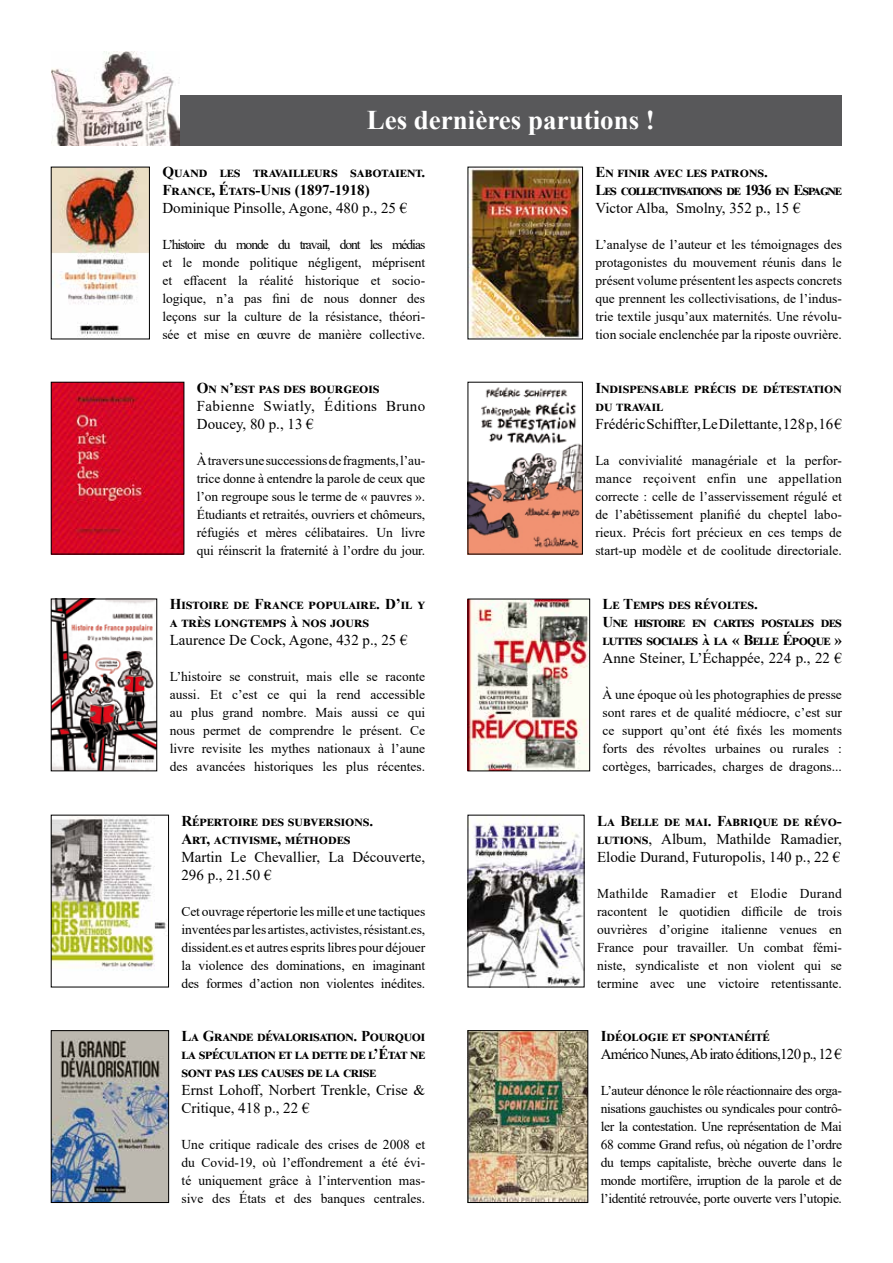
<style>
.page{position:relative;width:893px;height:1263px;background:#fff}
.page>*{position:absolute;margin:0;border:0;box-sizing:border-box;transform-origin:0 0}
.t1{font:700 27px "Times New Roman";color:#fff}
.t2{font:15px/18px "Times New Roman";color:#000}
.t3{font:700 15px/18px "Times New Roman";letter-spacing:.005em;color:#000}
.t4{font:700 15px/18px "Times New Roman";letter-spacing:.025em;color:#000}
.t5{font:700 15px/18px "Times New Roman";letter-spacing:-.045em;color:#000}
.t6{font:15px/18px "Times New Roman";letter-spacing:.025em;color:#000}
.t7{font:15px "Times New Roman";letter-spacing:-.05em;color:#000}
.t8{font:13.5px/18px "Times New Roman";color:#000;text-align:justify}
.s1{font-weight:700}
</style>
<div class="page">
<div style="left:51px;top:95px;width:791px;height:50px;background:#58585a"></div>
<img style="left:51px;top:52px;width:129px;height:94px">
<img style="left:53px;top:384px;width:129px;height:168px">
<img style="left:470px;top:387px;width:111px;height:165px">
<div style="left:468px;top:382px;width:115px;height:172px;border:1px solid #000"></div>
<img style="left:470px;top:169px;width:111px;height:168px">
<div style="left:468px;top:167px;width:115px;height:172px;border:1px solid #000"></div>
<img style="left:53px;top:1032px;width:114px;height:169px">
<div style="left:51px;top:1030px;width:118px;height:173px;border:1px solid #000"></div>
<img style="left:470px;top:601px;width:118px;height:168px">
<img style="left:53px;top:169px;width:95px;height:168px">
<div style="left:51px;top:167px;width:99px;height:172px;border:1px solid #000"></div>
<img style="left:470px;top:822px;width:112px;height:163px">
<img style="left:53px;top:817px;width:114px;height:154px">
<div style="left:51px;top:815px;width:118px;height:172px;border:1px solid #000"></div>
<img style="left:470px;top:1032px;width:116px;height:169px">
<div style="left:468px;top:1030px;width:120px;height:173px;border:1px solid #000"></div>
<img style="left:53px;top:601px;width:102px;height:168px">
<h1 class="t1" style="left:367px;top:101px;width:290px">Les dernières parutions !</h1>
<p class="t3" style="left:162px;top:163px;width:264px">Quand les travailleurs sabotaient.<br>France, États-Unis (1897-1918)</p>
<p class="t2" style="left:162px;top:199px;width:246px">Dominique Pinsolle, Agone, 480 p., 25 €</p>
<p class="t8" style="left:162px;top:235px;width:264px">L’histoire du monde du travail, dont les médias et le monde politique négligent, méprisent et effacent la réalité historique et socio&shy;logique, n’a pas fini de nous donner des leçons sur la culture de la résistance, théori&shy;sée et mise en œuvre de manière collective.</p>
<p class="t4" style="left:197px;top:378px;width:184px">On n’est pas des bourgeois</p>
<p class="t6" style="left:197px;top:396px;width:230px">Fabienne Swiatly, éditions Bruno<br>Doucey, 80 p., 13 €</p>
<p class="t8" style="left:197px;top:451px;width:230px">À travers une successions de fragments, l’au&shy;trice donne à entendre la parole de ceux que l’on regroupe sous le terme de « pauvres ».<br>Étudiants et retraités, ouvriers et chômeurs, réfugiés et mères célibataires. Un livre qui réinscrit la fraternité à l’ordre du jour.</p>
<p class="t4" style="left:170px;top:595px;width:257px">Histoire de France populaire. D’il y a très longtemps à nos jours</p>
<p class="t2" style="left:170px;top:631px;width:239px">Laurence De Cock, Agone, 432 p., 25 €</p>
<p class="t8" style="left:170px;top:667px;width:257px">L’histoire se construit, mais elle se raconte aussi. Et c’est ce qui la rend accessible au plus grand nombre. Mais aussi ce qui nous permet de comprendre le présent. Ce livre revisite les mythes nationaux à l’aune des avancées historiques les plus récentes.</p>
<p class="t4" style="left:181px;top:811px;width:193px">Répertoire des subversions.<br>Art, activisme, méthodes</p>
<p class="t2" style="left:181px;top:847px;width:245px">Martin Le Chevallier, La Découverte,<br>296 p., 21.50 €</p>
<p class="t8" style="left:181px;top:901px;width:245px">Cet ouvrage répertorie les mille et une tactiques inventées par les artistes, activistes, résistant.es, dissident.es et autres esprits libres pour déjouer la violence des dominations, en imaginant des formes d’action non violentes inédites.</p>
<p class="t3" style="left:182px;top:1026px;width:245px;text-align:justify">La Grande dévalorisation. Pourquoi la spéculation et la dette de l’état ne sont pas les causes de la crise</p>
<p class="t2" style="left:182px;top:1080px;width:245px">Ernst Lohoff, Norbert Trenkle, Crise &amp;<br>Critique, 418 p., 22 €</p>
<p class="t8" style="left:182px;top:1135px;width:245px">Une critique radicale des crises de 2008 et du Covid-19, où l’effondrement a été évi&shy;té uniquement grâce à l’intervention mas&shy;sive des États et des banques centrales.</p>
<p class="t5" style="left:595px;top:163px;width:248px">En finir avec les patrons.<br>Les collectivisations de 1936 en Espagne</p>
<p class="t2" style="left:595px;top:199px;width:207px">Victor Alba, Smolny, 352 p., 15 €</p>
<p class="t8" style="left:595px;top:235px;width:248px">L’analyse de l’auteur et les témoignages des protagonistes du mouvement réunis dans le présent volume présentent les aspects concrets que prennent les collectivisations, de l’indus&shy;trie textile jusqu’aux maternités. Une révolu&shy;tion sociale enclenchée par la riposte ouvrière.</p>
<p class="t4" style="left:595px;top:378px;width:248px">Indispensable précis de détestation du travail</p>
<p class="t2" style="left:595px;top:414px;width:248px">Frédéric Schiffter, Le Dilettante, 128 p, 16 €</p>
<p class="t8" style="left:595px;top:451px;width:248px">La convivialité managériale et la perfor&shy;mance reçoivent enfin une appellation correcte : celle de l’asservissement régulé et de l’abêtissement planifié du cheptel labo&shy;rieux. Précis fort précieux en ces temps de start-up modèle et de coolitude directoriale.</p>
<p class="t3" style="left:603px;top:594px;width:241px">Le Temps des révoltes.<br>Une histoire en cartes postales des luttes sociales à la « Belle Époque »</p>
<p class="t2" style="left:603px;top:648px;width:241px">Anne Steiner, L’Échappée, 224 p., 22 €</p>
<p class="t8" style="left:603px;top:685px;width:241px">À une époque où les photographies de presse sont rares et de qualité médiocre, c’est sur ce support qu’ont été fixés les moments forts des révoltes urbaines ou rurales : cortèges, barricades, charges de dragons...</p>
<p class="t2" style="left:597px;top:811px;width:246px;text-align:justify"><span class="s1">La Belle de mai. Fabrique de révo&shy;lutions</span>, Album, Mathilde Ramadier, Elodie Durand, Futuropolis, 140 p., 22 €</p>
<p class="t8" style="left:597px;top:883px;width:246px">Mathilde Ramadier et Elodie Durand racontent le quotidien difficile de trois ouvrières d’origine italienne venues en France pour travailler. Un combat fémi&shy;niste, syndicaliste et non violent qui se termine avec une victoire retentissante.</p>
<p class="t4" style="left:601px;top:1026px;width:170px">Idéologie et spontanéité</p>
<p class="t7" style="left:601px;top:1043px;width:243px">Américo Nunes, Ab irato éditions,120 p., 12 €</p>
<p class="t8" style="left:601px;top:1081px;width:243px">L’auteur dénonce le rôle réactionnaire des orga&shy;nisations gauchistes ou syndicales pour contrô&shy;ler la contestation. Une représentation de Mai 68 comme Grand refus, où négation de l’ordre du temps capitaliste, brèche ouverte dans le monde mortifère, irruption de la parole et de l’identité retrouvée, porte ouverte vers l’utopie.</p>
</div>
